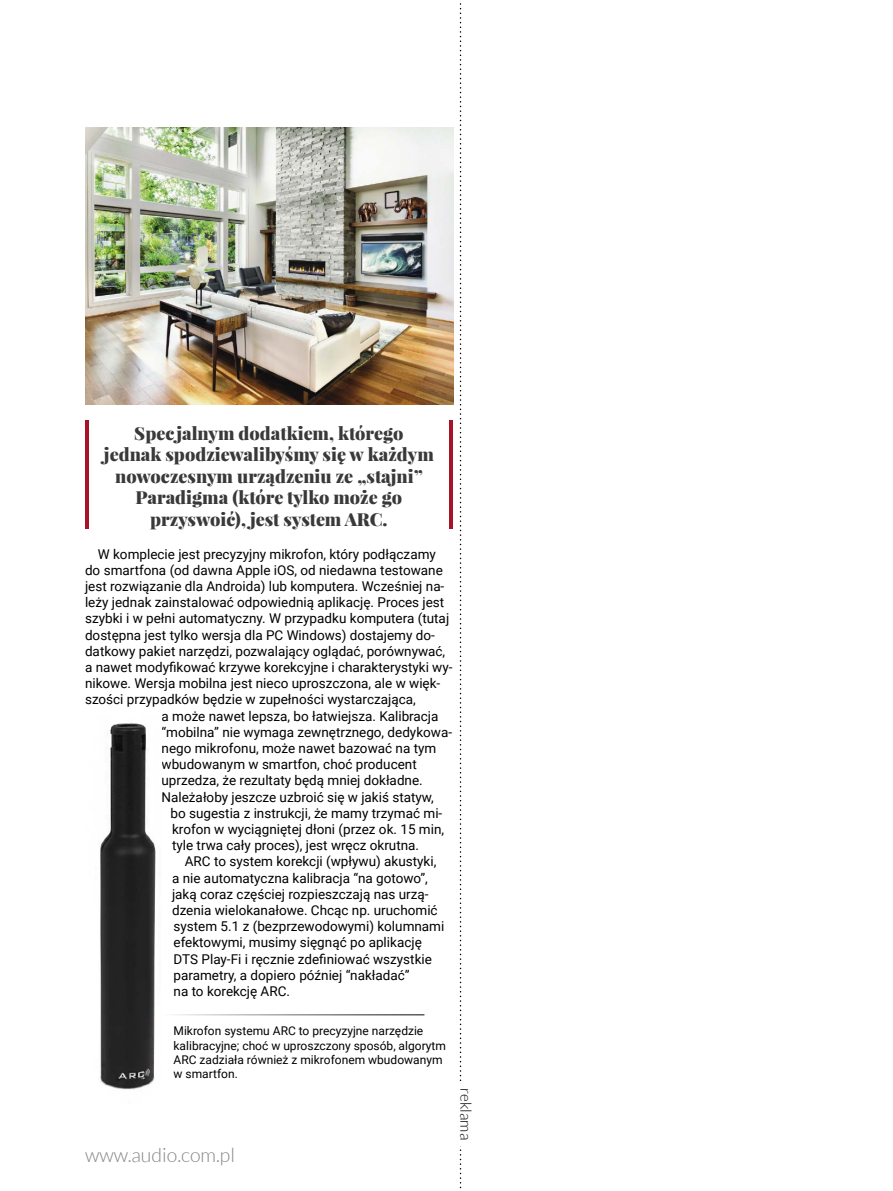
<style>
.page{position:relative;width:893px;height:1191px;background:#fff}
.page>*{position:absolute;margin:0;border:0;box-sizing:border-box;transform-origin:0 0}
.t1{font:300 19.5px "Lato";color:#858585}
.t2{font:900 18px/21.6px "Playfair Display";color:#393939;text-align:center}
.t3{font:300 15.3px "Lato";color:#000}
.t4{font:13.5px "Roboto";color:#000}
.t5{font:12px/14.4px "Roboto";color:#000}
</style>
<div class="page">
<hr style="left:85px;top:420px;width:4px;height:108px;background:#a9132a">
<hr style="left:449px;top:420px;width:4px;height:108px;background:#a9132a">
<img style="left:100px;top:723px;width:56px;height:367px">
<img style="left:85px;top:128px;width:368px;height:276px">
<hr style="left:152px;top:1014px;width:272px;height:1px;background:#000">
<svg style="left:460px;top:0;width:1px;height:1189px"></svg>
<div style="left:449px;top:1081px;width:25px;height:64px;background:#fff"></div>
<h2 class="t2" style="left:104px;top:422px;width:331px">Specjalnym dodatkiem, którego jednak spodziewalibyśmy się w każdym nowoczesnym urządzeniu ze „stajni” Paradigma (które tylko może go przyswoić), jest system ARC.</h2>
<p class="t4" style="left:98px;top:544px;width:340px">W komplecie jest precyzyjny mikrofon, który podłączamy</p>
<p class="t4" style="left:85px;top:560px;width:359px">do smartfona (od dawna Apple iOS, od niedawna testowane</p>
<p class="t4" style="left:85px;top:576px;width:361px">jest rozwiązanie dla Androida) lub komputera. Wcześniej na-</p>
<p class="t4" style="left:85px;top:593px;width:361px">leży jednak zainstalować odpowiednią aplikację. Proces jest</p>
<p class="t4" style="left:85px;top:609px;width:366px">szybki i w pełni automatyczny. W przypadku komputera (tutaj</p>
<p class="t4" style="left:85px;top:625px;width:351px">dostępna jest tylko wersja dla PC Windows) dostajemy do-</p>
<p class="t4" style="left:85px;top:641px;width:362px">datkowy pakiet narzędzi, pozwalający oglądać, porównywać,</p>
<p class="t4" style="left:85px;top:657px;width:369px">a nawet modyfikować krzywe korekcyjne i charakterystyki wy-</p>
<p class="t4" style="left:85px;top:674px;width:357px">nikowe. Wersja mobilna jest nieco uproszczona, ale w więk-</p>
<p class="t4" style="left:85px;top:690px;width:332px">szości przypadków będzie w zupełności wystarczająca,</p>
<p class="t4" style="left:162px;top:706px;width:278px">a może nawet lepsza, bo łatwiejsza. Kalibracja</p>
<p class="t4" style="left:162px;top:722px;width:292px">“mobilna” nie wymaga zewnętrznego, dedykowa-</p>
<p class="t4" style="left:162px;top:738px;width:276px">nego mikrofonu, może nawet bazować na tym</p>
<p class="t4" style="left:162px;top:755px;width:257px">wbudowanym w smartfon, choć producent</p>
<p class="t4" style="left:162px;top:771px;width:263px">uprzedza, że rezultaty będą mniej dokładne.</p>
<p class="t4" style="left:162px;top:787px;width:274px">Należałoby jeszcze uzbroić się w jakiś statyw,</p>
<p class="t4" style="left:171px;top:803px;width:273px">bo sugestia z instrukcji, że mamy trzymać mi-</p>
<p class="t4" style="left:172px;top:819px;width:274px">krofon w wyciągniętej dłoni (przez ok. 15 min,</p>
<p class="t4" style="left:172px;top:836px;width:249px">tyle trwa cały proces), jest wręcz okrutna.</p>
<p class="t4" style="left:185px;top:852px;width:253px">ARC to system korekcji (wpływu) akustyki,</p>
<p class="t4" style="left:172px;top:868px;width:257px">a nie automatyczna kalibracja “na gotowo”,</p>
<p class="t4" style="left:172px;top:884px;width:258px">jaką coraz częściej rozpieszczają nas urzą-</p>
<p class="t4" style="left:172px;top:900px;width:267px">dzenia wielokanałowe. Chcąc np. uruchomić</p>
<p class="t4" style="left:174px;top:917px;width:272px">system 5.1 z (bezprzewodowymi) kolumnami</p>
<p class="t4" style="left:174px;top:933px;width:250px">efektowymi, musimy sięgnąć po aplikację</p>
<p class="t4" style="left:174px;top:949px;width:260px">DTS Play-Fi i ręcznie zdefiniować wszystkie</p>
<p class="t4" style="left:174px;top:965px;width:238px">parametry, a dopiero później “nakładać”</p>
<p class="t4" style="left:174px;top:981px;width:118px">na to korekcję ARC.</p>
<p class="t5" style="left:174px;top:1023px;width:274px">Mikrofon systemu ARC to precyzyjne narzędzie kalibracyjne; choć w uproszczony sposób, algorytm ARC zadziała również z mikrofonem wbudowanym w smartfon.</p>
<h1 class="t1" style="left:85px;top:1144px;width:151px">www.audio.com.pl</h1>
<p class="t3" style="left:474px;top:1087px;width:54px;rotate:90deg">reklama</p>
</div>
